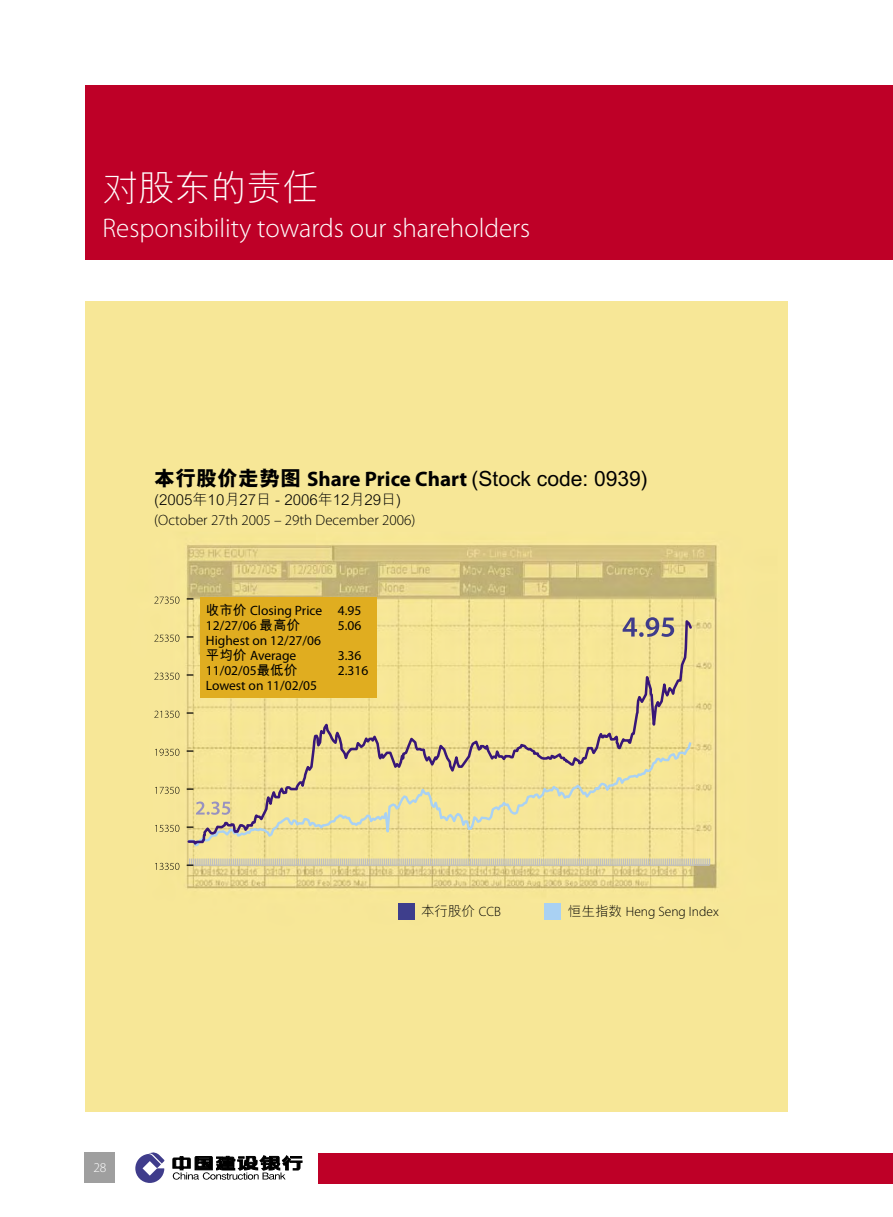
<style>
.page{position:relative;width:893px;height:1217px;background:#fff}
.page>*{position:absolute;margin:0;border:0;box-sizing:border-box;transform-origin:0 0}
.t1{font:300 36px "M Hei GB5";color:#fff}
.t2{font:300 27px "Myriad Pro";color:#fff}
.t3{font:700 21px "M Hei GB5";color:#000}
.t4{font:300 15px "Myriad Pro";color:#000}
.t5{font:300 15px "M Hei GB5";color:#000}
.t6{font:13.5px/15px "Myriad Pro";color:#000}
.t7{font:300 13.5px "Myriad Pro";color:#000}
.t8{font:300 13.5px "M Hei GB5";color:#000}
.t9{font:300 13.5px "Myriad Pro";color:#fff}
.s1{font-weight:800}
.s2{font-family:"Myriad Pro"}
.s3{font-family:"M Hei GB5";font-weight:700}
.s4{font-family:"M Hei GB5"}
</style>
<div class="page">
<div style="left:318px;top:1152px;width:575px;height:31px;background:#be0027"></div>
<svg style="left:135px;top:1152px;width:29px;height:30px"></svg>
<svg style="left:173px;top:1155px;width:129px;height:24px"></svg>
<div style="left:85px;top:1152px;width:30px;height:30px;background:#9f9f9f"></div>
<div style="left:85px;top:85px;width:808px;height:174px;background:#be0027"></div>
<img style="left:86px;top:301px;width:701px;height:809px">
<svg style="left:185px;top:857px;width:525px;height:9px;background:#d6cfac"></svg>
<svg style="left:185px;top:597px;width:10px;height:3px"></svg>
<svg style="left:155px;top:862px;width:24px;height:7px"></svg>
<svg style="left:155px;top:824px;width:24px;height:7px"></svg>
<svg style="left:155px;top:786px;width:24px;height:7px"></svg>
<svg style="left:155px;top:748px;width:24px;height:7px"></svg>
<svg style="left:154px;top:710px;width:25px;height:7px"></svg>
<svg style="left:154px;top:672px;width:25px;height:7px"></svg>
<svg style="left:154px;top:634px;width:25px;height:7px"></svg>
<svg style="left:154px;top:596px;width:25px;height:7px"></svg>
<svg style="left:623px;top:617px;width:51px;height:1px"></svg>
<svg style="left:186px;top:618px;width:507px;height:226px;background:#ecdc96"></svg>
<div style="left:399px;top:902px;width:16px;height:16px;background:#3e3e8c"></div>
<div style="left:545px;top:902px;width:16px;height:16px;background:#a9d1f3"></div>
<div style="left:200px;top:597px;width:177px;height:100px;background:#e0ad20"></div>
<h1 class="t1" style="left:103px;top:168px;width:217px">對股東的責任</h1>
<h2 class="t2" style="left:103px;top:213px;width:429px">Responsibility towards our shareholders</h2>
<h3 class="t3" style="left:154px;top:467px;width:495px"><span class="s1">本行股價走勢圖</span> <span class="s2">Share Price Chart</span> (Stock code: 0939)</h3>
<p class="t5" style="left:154px;top:491px;width:248px">(2005年10月27日 - 2006年12月29日)</p>
<p class="t4" style="left:154px;top:511px;width:263px">(October 27th 2005 – 29th December 2006)</p>
<p class="t6" style="left:206px;top:602px;width:157px"><span class="s3">收市價</span> Closing Price 4.95<br>12/27/06 <span class="s3">最高價</span></p>
<p class="t6" style="left:338px;top:617px;width:25px">5.06</p>
<p class="t9" style="left:93px;top:1159px;width:15px">28</p>
<p class="t6" style="left:206px;top:632px;width:117px">Highest on 12/27/06<span class="s3">平均價</span> Average</p>
<p class="t6" style="left:338px;top:647px;width:25px">3.36</p>
<p class="t6" style="left:206px;top:662px;width:93px">11/02/05<span class="s3">最低價</span></p>
<p class="t6" style="left:338px;top:662px;width:32px">2.316</p>
<p class="t6" style="left:206px;top:677px;width:113px">Lowest on 11/02/05</p>
<p class="t8" style="left:421px;top:903px;width:81px">本行股價 <span class="s2">CCB</span></p>
<p class="t7" style="left:568px;top:903px;width:152px"><span class="s4">恆生指數</span> Heng Seng Index</p>
</div>
